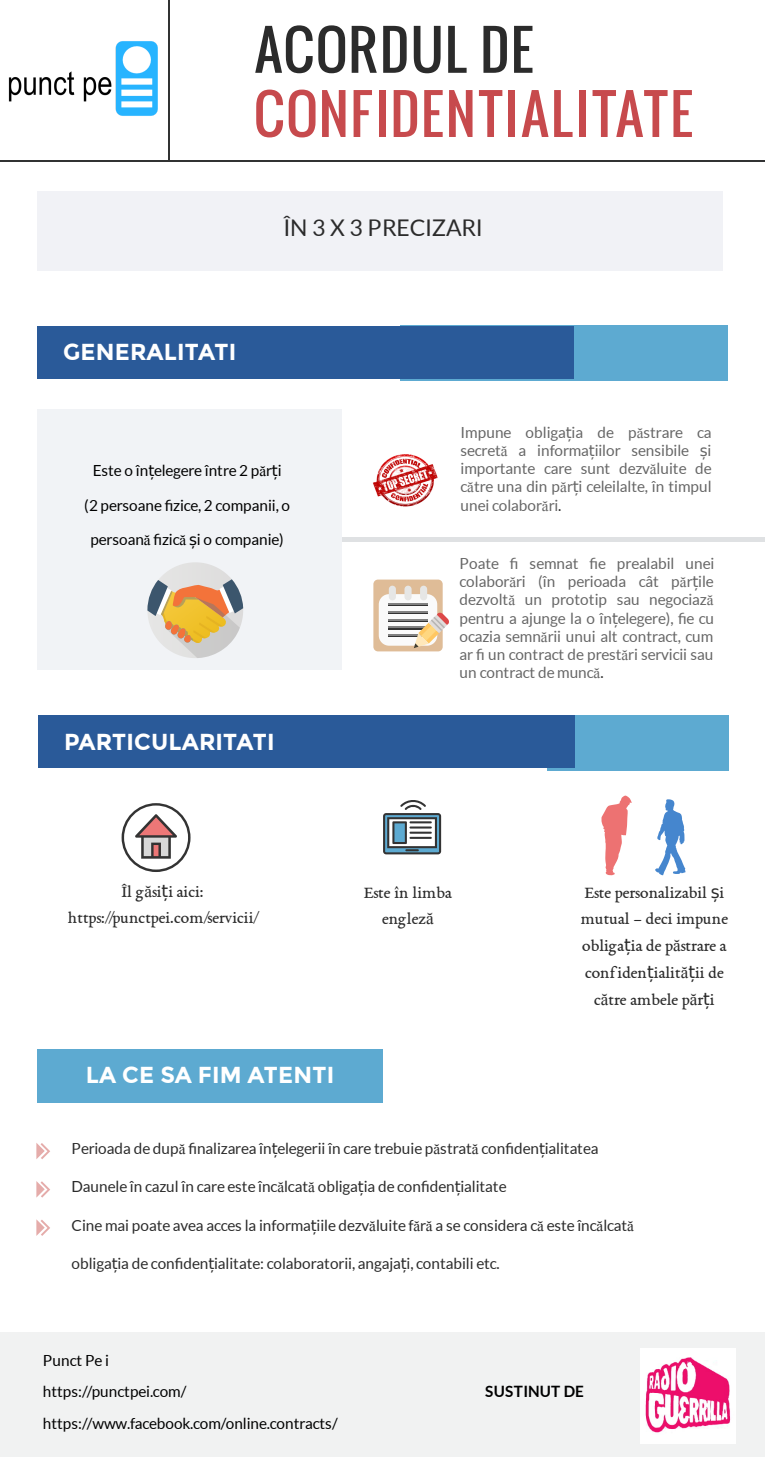
<style>
.page{position:relative;width:765px;height:1457px;background:#fff}
.page>*{position:absolute;margin:0;border:0;box-sizing:border-box;transform-origin:0 0}
.t1{font:53.62px "Oswald";letter-spacing:.02em;color:#c74a4d}
.t2{font:53.62px "Oswald";letter-spacing:.015em;color:#2b2b2b}
.t3{font:700 23px "Montserrat";letter-spacing:.005em;color:#fff}
.t4{font:23px "Lato";letter-spacing:-.015em;color:#2b2b2b}
.t5{font:17.25px/26.8px "EB Garamond 08";letter-spacing:.005em;color:#2b2b2b;text-align:center}
.t6{font:15.38px/18.2px "Lato";letter-spacing:-.005em;color:#666;text-align:justify}
.t7{font:15.38px "Lato";letter-spacing:-.005em;color:#2b2b2b}
.t8{font:15.38px/31.6px "Lato";color:#000}
.t9{font:700 15.38px "Lato";letter-spacing:.025em;color:#000}
.s1{font-family:"DejaVu Sans"}
.s2{font-family:"Times New Roman"}
.s3{color:#2b2b2b}
</style>
<div class="page">
<hr style="left:0;top:160px;width:71px;height:2px;background:#313233">
<hr style="left:142px;top:160px;width:71px;height:2px;background:#313233">
<hr style="left:213px;top:160px;width:71px;height:2px;background:#313233">
<hr style="left:284px;top:160px;width:71px;height:2px;background:#313233">
<hr style="left:355px;top:160px;width:71px;height:2px;background:#313233">
<hr style="left:426px;top:160px;width:70px;height:2px;background:#313233">
<hr style="left:496px;top:160px;width:71px;height:2px;background:#313233">
<hr style="left:567px;top:160px;width:71px;height:2px;background:#313233">
<hr style="left:638px;top:160px;width:71px;height:2px;background:#313233">
<hr style="left:709px;top:160px;width:56px;height:2px;background:#313233">
<hr style="left:169px;top:0;width:1px;height:69px;background:#313233">
<hr style="left:169px;top:69px;width:1px;height:71px;background:#313233">
<svg style="left:169px;top:140px;width:1px;height:20px"></svg>
<img style="left:8px;top:41px;width:150px;height:121px">
<div style="left:37px;top:191px;width:686px;height:80px;background:#f1f2f6"></div>
<div style="left:400px;top:326px;width:328px;height:55px;background:#5daad1"></div>
<div style="left:610px;top:536px;width:155px;height:5px;background:#dfe1e3"></div>
<div style="left:432px;top:536px;width:178px;height:5px;background:#dfe1e3"></div>
<div style="left:343px;top:536px;width:89px;height:5px;background:#dfe1e3"></div>
<div style="left:37px;top:409px;width:305px;height:260px;background:#f1f3f6"></div>
<div style="left:37px;top:326px;width:537px;height:52px;background:#2a5a99"></div>
<svg style="left:147px;top:562px;width:96px;height:96px"></svg>
<div style="left:373px;top:579px;width:70px;height:72px;background:#dfbc97;border-radius:5px"></div>
<div style="left:379px;top:594px;width:58px;height:51px;background:#fafafa;border-radius:10px"></div>
<hr style="left:388px;top:603px;width:40px;height:3px;background:#333">
<hr style="left:388px;top:603px;width:40px;height:2px;background:#818181">
<hr style="left:388px;top:611px;width:40px;height:3px;background:#333">
<hr style="left:388px;top:611px;width:40px;height:1px;background:#818181">
<hr style="left:388px;top:619px;width:40px;height:2px;background:#333">
<hr style="left:388px;top:619px;width:40px;height:1px;background:#818181">
<hr style="left:388px;top:626px;width:40px;height:3px;background:#333">
<hr style="left:388px;top:626px;width:40px;height:2px;background:#818181">
<hr style="left:388px;top:634px;width:40px;height:3px;background:#333">
<hr style="left:388px;top:634px;width:40px;height:1px;background:#818181">
<svg style="left:414px;top:612px;width:35px;height:36px"></svg>
<div style="left:389px;top:585px;width:7px;height:15px;background:#e6e6e5;border-radius:4px"></div>
<div style="left:404px;top:585px;width:8px;height:15px;background:#e6e6e5;border-radius:4px"></div>
<div style="left:420px;top:585px;width:7px;height:15px;background:#e6e6e5;border-radius:4px"></div>
<img style="left:373px;top:454px;width:65px;height:53px">
<div style="left:547px;top:715px;width:182px;height:56px;background:#5daad1"></div>
<svg style="left:383px;top:800px;width:58px;height:54px"></svg>
<div style="left:38px;top:715px;width:536px;height:53px;background:#2a5a99"></div>
<svg style="left:122px;top:803px;width:69px;height:69px"></svg>
<svg style="left:655px;top:799px;width:31px;height:76px"></svg>
<svg style="left:602px;top:795px;width:30px;height:80px"></svg>
<div style="left:37px;top:1048px;width:346px;height:54px;background:#5daad1"></div>
<svg style="left:36px;top:1143px;width:14px;height:16px"></svg>
<svg style="left:36px;top:1181px;width:14px;height:16px"></svg>
<svg style="left:36px;top:1219px;width:14px;height:16px"></svg>
<div style="left:0;top:1332px;width:765px;height:124px;background:#f1f2f2"></div>
<img style="left:641px;top:1348px;width:94px;height:95px">
<h1 class="t2" style="left:254px;top:9px;width:282px">ACORDUL DE</h1>
<h1 class="t1" style="left:254px;top:73px;width:441px">CONFIDENTIALITATE</h1>
<h2 class="t3" style="left:63px;top:338px;width:175px">GENERALITATI</h2>
<h2 class="t4" style="left:283px;top:214px;width:201px">ÎN 3 X 3 PRECIZARI</h2>
<p class="t8" style="left:93px;top:455px;width:190px">Este o în<span class="s1">ț</span>elegere între 2 p<span class="s2">ă</span>r<span class="s1">ț</span>i</p>
<p class="t8" style="left:84px;top:489px;width:207px">(2 persoane fizice, 2 companii, o</p>
<p class="t8" style="left:90px;top:523px;width:195px">persoan<span class="s2">ă</span> fizic<span class="s2">ă</span> <span class="s1">ș</span>i o companie)</p>
<h2 class="t3" style="left:64px;top:728px;width:212px">PARTICULARITATI</h2>
<p class="t6" style="left:461px;top:423px;width:253px">Impune obliga<span class="s1">ț</span>ia de p<span class="s2">ă</span>strare ca secret<span class="s2">ă</span> a informa<span class="s1">ț</span>iilor sensibile <span class="s1">ș</span>i importante care sunt dezv<span class="s2">ă</span>luite de c<span class="s2">ă</span>tre una din p<span class="s2">ă</span>r<span class="s1">ț</span>i celeilalte, în timpul unei colabor<span class="s2">ă</span>ri<span class="s3">.</span></p>
<p class="t6" style="left:460px;top:554px;width:256px">Poate fi semnat fie prealabil unei colabor<span class="s2">ă</span>ri (în perioada cât p<span class="s2">ă</span>r<span class="s1">ț</span>ile dezvolt<span class="s2">ă</span> un prototip sau negociaz<span class="s2">ă </span>pentru a ajunge la o în<span class="s1">ț</span>elegere), fie cu ocazia semn<span class="s2">ă</span>rii unui alt contract, cum ar fi un contract de prest<span class="s2">ă</span>ri servicii sau un contract de munc<span class="s2">ă</span><span class="s3">.</span></p>
<p class="t5" style="left:68px;top:877px;width:191px">Îl g<span class="s2">ă</span>si<span class="s1">ț</span>i aici: https://punctpei.com/servicii/</p>
<p class="t5" style="left:581px;top:878px;width:149px">Este personalizabil <span class="s1">ș</span>i mutual – deci impune obliga<span class="s1">ț</span>ia de p<span class="s2">ă</span>strare a confiden<span class="s1">ț</span>ialit<span class="s2">ă</span><span class="s1">ț</span>ii de c<span class="s2">ă</span>tre ambele p<span class="s2">ă</span>r<span class="s1">ț</span>i</p>
<p class="t5" style="left:364px;top:878px;width:90px">Este în limba englez<span class="s2">ă</span></p>
<h2 class="t3" style="left:86px;top:1061px;width:250px">LA CE SA FIM ATENTI</h2>
<p class="t7" style="left:72px;top:1139px;width:528px">Perioada de dup<span class="s2">ă</span> finalizarea în<span class="s1">ț</span>elegerii în care trebuie p<span class="s2">ă</span>strat<span class="s2">ă</span> confiden<span class="s1">ț</span>ialitatea</p>
<p class="t7" style="left:72px;top:1178px;width:437px">Daunele în cazul în care este înc<span class="s2">ă</span>lcat<span class="s2">ă</span> obliga<span class="s1">ț</span>ia de confiden<span class="s1">ț</span>ialitate</p>
<p class="t7" style="left:72px;top:1216px;width:564px">Cine mai poate avea acces la informa<span class="s1">ț</span>iile dezv<span class="s2">ă</span>luite f<span class="s2">ă</span>r<span class="s2">ă</span> a se considera c<span class="s2">ă</span> este înc<span class="s2">ă</span>lcat<span class="s2">ă</span></p>
<p class="t7" style="left:72px;top:1254px;width:430px">obliga<span class="s1">ț</span>ia de confiden<span class="s1">ț</span>ialitate: colaboratorii, angaja<span class="s1">ț</span>i, contabili etc.</p>
<p class="t8" style="left:43px;top:1344px;width:145px">Punct Pe i https://punctpei.com/</p>
<p class="t8" style="left:43px;top:1407px;width:296px">https://www.facebook.com/online.contracts/</p>
<p class="t9" style="left:485px;top:1382px;width:100px">SUSTINUT DE</p>
</div>
